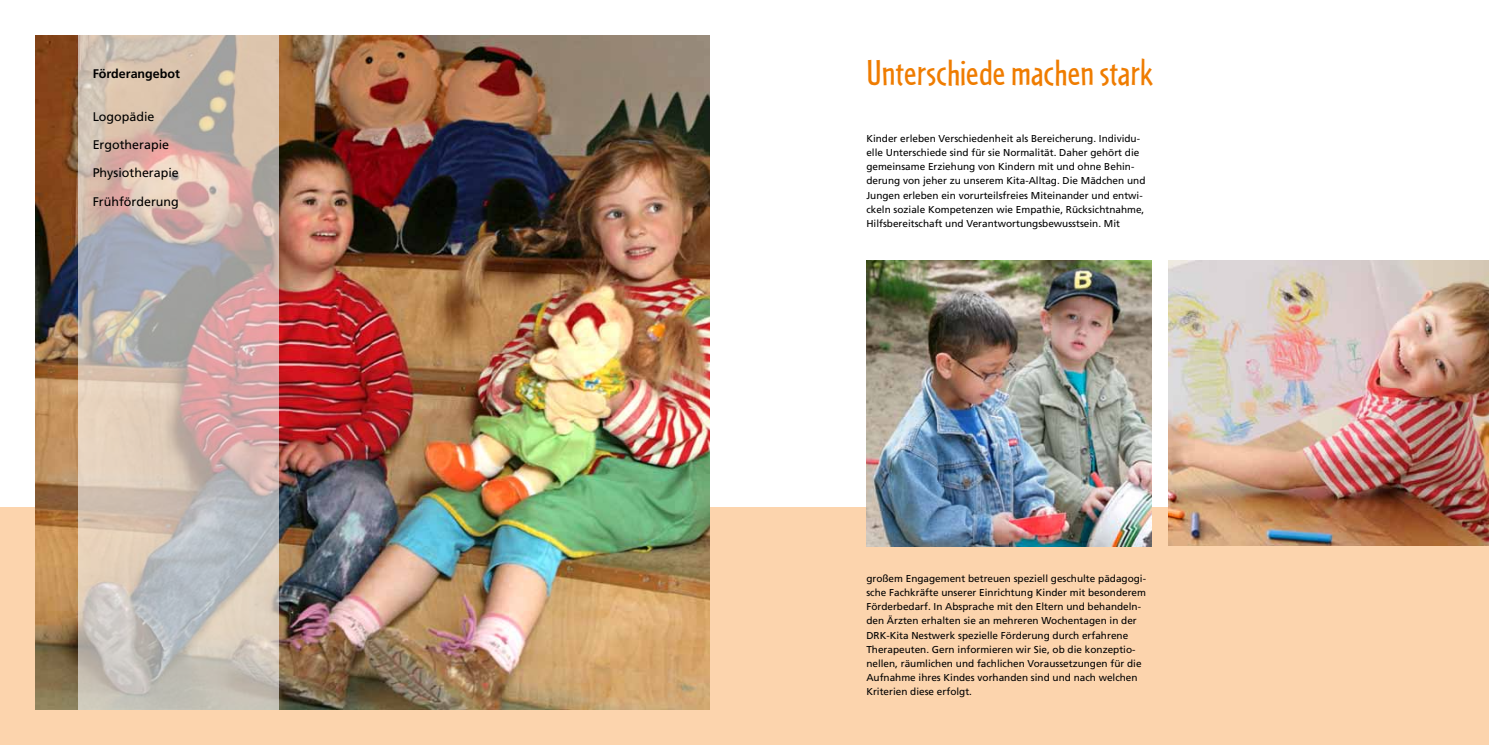
<style>
.page{position:relative;width:1489px;height:745px;background:#fff}
.page>*{position:absolute;margin:0;border:0;box-sizing:border-box;transform-origin:0 0}
.t1{font:37.5px "Cafeteria";color:#ef7c00}
.t2{font:12.5px "Frutiger";color:#000}
.t3{font:700 12.5px "Frutiger";color:#000}
.t4{font:10px/14.1px "Frutiger";color:#000}
</style>
<div class="page">
<div style="left:0;top:507px;width:1488px;height:237px;background:#fcd4ad"></div>
<img style="left:35px;top:35px;width:674px;height:674px">
<img style="left:866px;top:260px;width:284px;height:286px">
<img style="left:1168px;top:260px;width:320px;height:285px">
<svg style="left:78px;top:35px;width:201px;height:674px;background:#c9b9b2"></svg>
<p class="t3" style="left:93px;top:66px;width:89px">Förderangebot</p>
<p class="t2" style="left:93px;top:109px;width:63px">Logopädie</p>
<p class="t2" style="left:93px;top:137px;width:78px">Ergotherapie</p>
<p class="t2" style="left:93px;top:165px;width:88px">Physiotherapie</p>
<p class="t2" style="left:93px;top:194px;width:88px">Frühförderung</p>
<h1 class="t1" style="left:866px;top:52px;width:288px">Unterschiede machen stark</h1>
<p class="t4" style="left:866px;top:131px;width:280px">Kinder erleben Verschiedenheit als Bereicherung. Individu&shy;elle Unterschiede sind für sie Normalität. Daher gehört die gemeinsame Erziehung von Kindern mit und ohne Behin&shy;derung von jeher zu unserem Kita-Alltag. Die Mädchen und Jungen erleben ein vorurteilsfreies Miteinander und entwi&shy;ckeln soziale Kompetenzen wie Empathie, Rücksichtnahme, Hilfsbereitschaft und Verantwortungsbewusstsein. Mit</p>
<p class="t4" style="left:866px;top:570px;width:281px">großem Engagement betreuen speziell geschulte pädagogi&shy;sche Fachkräfte unserer Einrichtung Kinder mit besonderem Förderbedarf. In Absprache mit den Eltern und behandeln&shy;den Ärzten erhalten sie an mehreren Wochentagen in der DRK-Kita Nestwerk spezielle Förderung durch erfahrene Therapeuten. Gern informieren wir Sie, ob die konzeptio&shy;nellen, räumlichen und fachlichen Voraussetzungen für die Aufnahme ihres Kindes vorhanden sind und nach welchen Kriterien diese erfolgt.</p>
</div>
